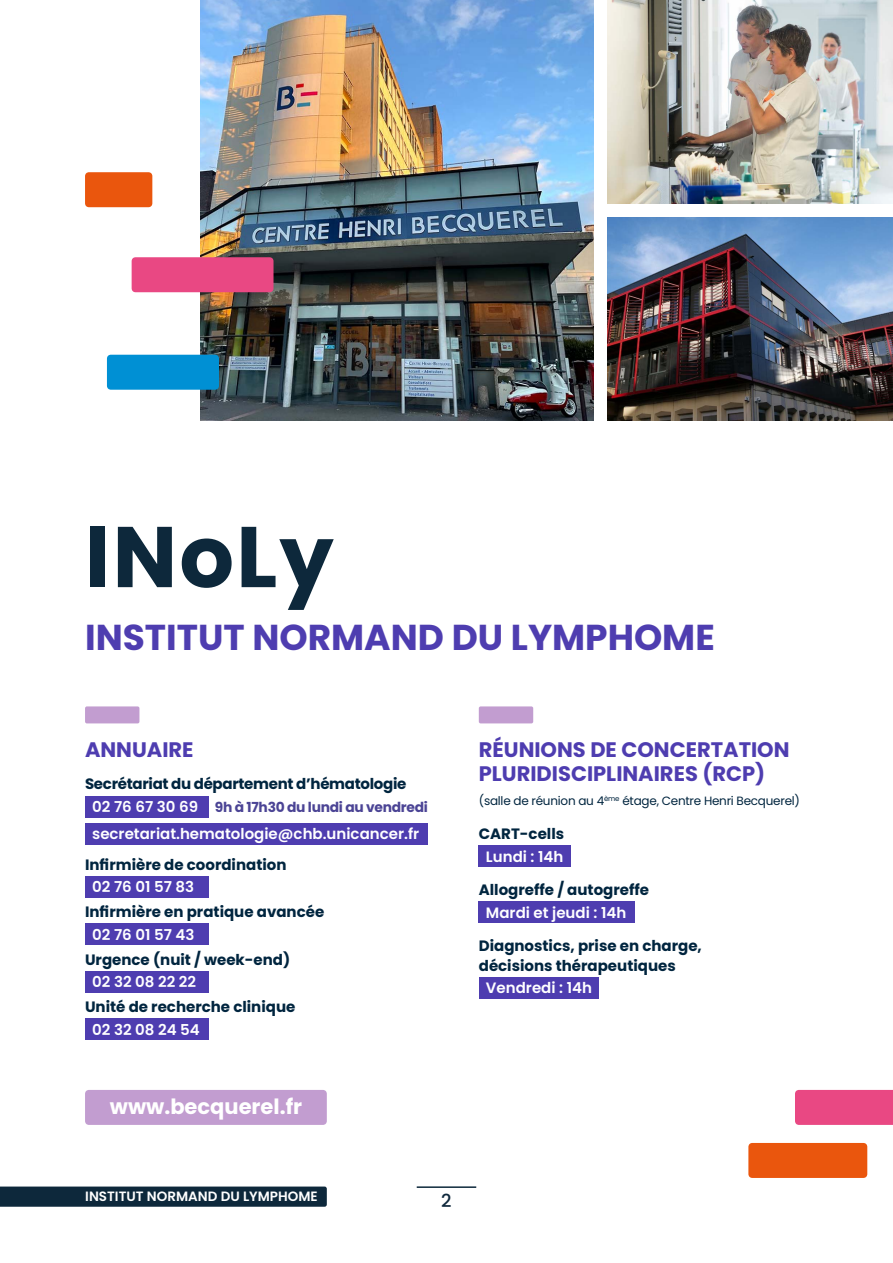
<style>
.page{position:relative;width:893px;height:1263px;background:#fff}
.page>*{position:absolute;margin:0;border:0;box-sizing:border-box;transform-origin:0 0}
.t1{font:700 85.95px "Poppins";letter-spacing:.025em;color:#0d283b}
.t2{font:700 36px "Poppins";color:#4e3db0}
.t3{font:700 21px/23.7px "Poppins";color:#4e3db0}
.t4{font:700 21px "Poppins";color:#fff}
.t5{font:500 18px "Poppins";color:#0f283c}
.t6{font:700 15px/19.5px "Poppins";color:#00253f}
.t7{font:600 15px/27.2px "Poppins";color:#fff}
.t8{font:700 15px "Poppins";letter-spacing:-.02em;color:#00253f}
.t9{font:700 13.8px "Poppins";letter-spacing:-.02em;color:#4b4495}
.t10{font:600 13.5px "Poppins";color:#fff}
.t11{font:12px "Poppins";letter-spacing:-.02em;color:#00253f}
</style>
<div class="page">
<svg style="left:0;top:1186px;width:327px;height:21px;background:#163042"></svg>
<hr style="left:417px;top:1186px;width:59px;height:2px;background:#0d283b">
<div style="left:85px;top:706px;width:54px;height:17px;background:#c29dd0;border-radius:2px"></div>
<div style="left:479px;top:706px;width:54px;height:17px;background:#c29dd0;border-radius:2px"></div>
<div style="left:795px;top:1090px;width:98px;height:35px;background:#e94883"></div>
<div style="left:85px;top:1090px;width:242px;height:35px;background:#c29dd0;border-radius:4px"></div>
<div style="left:748px;top:1143px;width:119px;height:35px;background:#ea560d;border-radius:4px"></div>
<div style="left:85px;top:796px;width:123px;height:21px;background:#4e3db0"></div>
<div style="left:85px;top:823px;width:343px;height:22px;background:#4e3db0"></div>
<div style="left:85px;top:876px;width:123px;height:21px;background:#4e3db0"></div>
<div style="left:85px;top:924px;width:123px;height:21px;background:#4e3db0"></div>
<div style="left:85px;top:971px;width:123px;height:21px;background:#4e3db0"></div>
<div style="left:85px;top:1019px;width:123px;height:21px;background:#4e3db0"></div>
<div style="left:479px;top:846px;width:92px;height:21px;background:#4e3db0"></div>
<div style="left:479px;top:902px;width:156px;height:21px;background:#4e3db0"></div>
<div style="left:479px;top:977px;width:120px;height:21px;background:#4e3db0"></div>
<img style="left:200px;top:0;width:393px;height:421px">
<div style="left:132px;top:257px;width:141px;height:35px;background:#e94883;border-radius:4px"></div>
<div style="left:85px;top:172px;width:67px;height:35px;background:#ea560d;border-radius:4px"></div>
<div style="left:107px;top:355px;width:112px;height:35px;background:#0090d4;border-radius:4px"></div>
<img style="left:607px;top:0;width:286px;height:204px">
<img style="left:607px;top:217px;width:286px;height:204px">
<h1 class="t1" style="left:85px;top:507px;width:250px">INoLy</h1>
<h2 class="t2" style="left:85px;top:617px;width:631px">INSTITUT NORMAND DU LYMPHOME</h2>
<h3 class="t3" style="left:85px;top:738px;width:110px">ANNUAIRE</h3>
<h3 class="t3" style="left:479px;top:738px;width:312px">RÉUNIONS DE CONCERTATION<br>PLURIDISCIPLINAIRES (RCP)</h3>
<p class="t11" style="left:479px;top:794px;width:323px">(salle de réunion au 4<sup>ème</sup> étage, Centre Henri Becquerel)</p>
<p class="t8" style="left:85px;top:775px;width:323px">Secrétariat du département d’hématologie</p>
<p class="t9" style="left:215px;top:799px;width:215px">9h à 17h30 du lundi au vendredi</p>
<p class="t7" style="left:92px;top:793px;width:329px">02 76 67 30 69 secretariat.hematologie@chb.unicancer.fr</p>
<p class="t7" style="left:92px;top:873px;width:104px">02 76 01 57 83</p>
<p class="t7" style="left:92px;top:921px;width:104px">02 76 01 57 43</p>
<p class="t7" style="left:92px;top:968px;width:105px">02 32 08 22 22</p>
<p class="t7" style="left:92px;top:1016px;width:109px">02 32 08 24 54</p>
<p class="t6" style="left:479px;top:824px;width:87px">CART-cells</p>
<p class="t7" style="left:486px;top:843px;width:79px">Lundi : 14h</p>
<p class="t6" style="left:85px;top:855px;width:203px">Infirmière de coordination</p>
<p class="t6" style="left:85px;top:902px;width:241px">Infirmière en pratique avancée</p>
<p class="t6" style="left:85px;top:950px;width:207px">Urgence (nuit / week-end)</p>
<p class="t6" style="left:85px;top:997px;width:212px">Unité de recherche clinique</p>
<p class="t6" style="left:479px;top:880px;width:172px">Allogreffe / autogreffe</p>
<p class="t6" style="left:479px;top:936px;width:225px">Diagnostics, prise en charge, décisions thérapeutiques</p>
<p class="t7" style="left:486px;top:899px;width:142px">Mardi et jeudi : 14h</p>
<p class="t7" style="left:486px;top:974px;width:108px">Vendredi : 14h</p>
<h3 class="t4" style="left:110px;top:1094px;width:194px">www.becquerel.fr</h3>
<p class="t10" style="left:85px;top:1188px;width:234px">INSTITUT NORMAND DU LYMPHOME</p>
<p class="t5" style="left:441px;top:1190px;width:12px">2</p>
</div>
